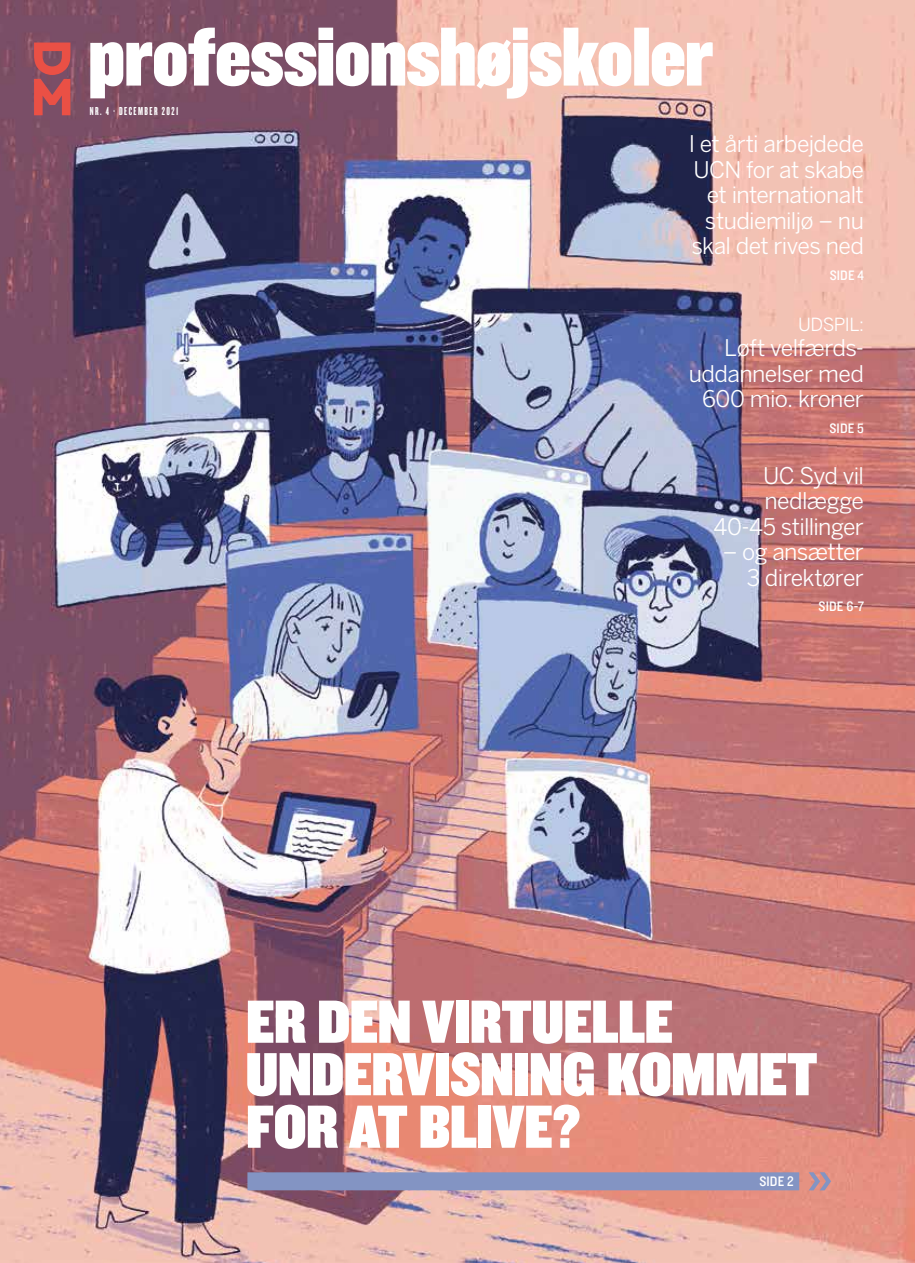
<style>
.page{position:relative;width:915px;height:1263px;background:#fff}
.page>*{position:absolute;margin:0;border:0;box-sizing:border-box;transform-origin:0 0}
.t1{font:63.3px/52.5px "Knockout 90 Ultmt Welterwt";color:#fff}
.t2{font:22.8px/25.5px "Benton Sans";letter-spacing:-.025em;color:#fff;text-align:right}
.t3{font:18px "Benton Sans";letter-spacing:-.03em;color:#fff}
.t4{font:14.25px "Knockout 30 Junior Welterwt";letter-spacing:.01em;color:#fff}
.t5{font:12px "Knockout 67 Full Bantamwt";letter-spacing:.12em;color:#fff}
</style>
<div class="page">
<img style="left:0;top:0;width:914px;height:1263px">
<svg style="left:34px;top:43px;width:36px;height:72px;background:#c04f51"></svg>
<svg style="left:90px;top:28px;width:622px;height:71px"></svg>
<div style="left:247px;top:1172px;width:552px;height:18px;background:#8394c3"></div>
<svg style="left:808px;top:1172px;width:22px;height:18px"></svg>
<p class="t5" style="left:90px;top:104px;width:90px">NR. 4 · DECEMBER 2021</p>
<p class="t2" style="left:688px;top:131px;width:177px">I et årti arbejdede<br>UCN for at skabe et internationalt studiemiljø – nu skal det rives ned</p>
<p class="t4" style="left:829px;top:265px;width:36px">SIDE 4</p>
<p class="t3" style="left:797px;top:313px;width:67px">UDSPIL:</p>
<p class="t2" style="left:688px;top:335px;width:176px">Løft velfærds&shy;uddannelser med<br>600 mio. kroner</p>
<p class="t4" style="left:829px;top:418px;width:36px">SIDE 5</p>
<p class="t2" style="left:713px;top:462px;width:152px">UC Syd vil nedlægge<br>40-45 stillinger</p>
<p class="t2" style="left:722px;top:539px;width:143px">– og ansætter<br>3 direktører</p>
<p class="t4" style="left:818px;top:597px;width:47px">SIDE 6-7</p>
<h1 class="t1" style="left:246px;top:992px;width:572px">ER DEN VIRTUELLE<br>UNDERVISNING KOMMET<br>FOR AT BLIVE?</h1>
<p class="t4" style="left:759px;top:1172px;width:36px">SIDE 2</p>
</div>
